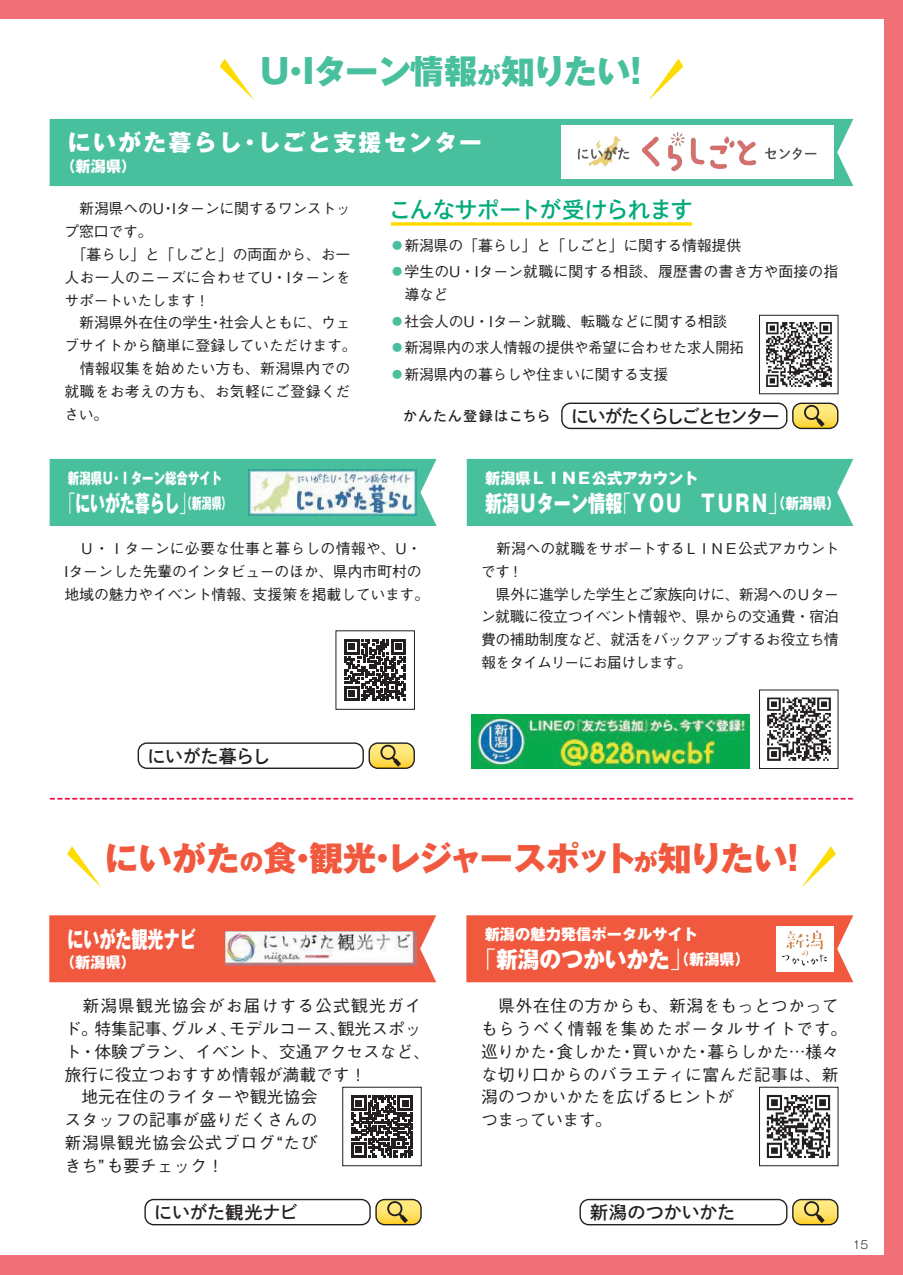
<style>
.page{position:relative;width:903px;height:1275px;background:#f17077}
.page>*{position:absolute;margin:0;border:0;box-sizing:border-box;transform-origin:0 0}
.t1{font:800 33.6px "Gothic MB101 Pr 6 N";letter-spacing:-.035em;color:#f0593e}
.t2{font:800 33.43px "Gothic MB101 Pr 6 N";letter-spacing:-.035em;color:#48bf9d}
.t3{font:800 22.93px "Gothic MB101 Pr 6 N";color:#fff;scale:.75 1}
.t4{font:800 22.93px "Gothic MB101 Pr 6 N";letter-spacing:.1em;color:#fff}
.t5{font:800 22.93px "Gothic MB101 Pr 6 N";color:#fff;scale:.95 1}
.t6{font:800 22.93px "Gothic MB101 Pr 6 N";color:#fff;scale:.65 1}
.t7{font:800 22.93px "Gothic MB101 Pr 6 N";color:#fff;scale:.7 1}
.t8{font:22.4px "Shuei Go Kin Std B";letter-spacing:-.03em;color:#00aa7a}
.t9{font:18.03px "Shuei Go Kin Std B";letter-spacing:-.12em;color:#231f20}
.t10{font:18.03px "Shuei Go Kin Std B";color:#231f20}
.t11{font:18.03px "Shuei Go Kin Std B";letter-spacing:.01em;color:#231f20}
.t12{font:18.03px "Shuei Go Kin Std B";letter-spacing:-.03em;color:#231f20}
.t13{font:500 16.8px/22.9px "Gothic BBB Pr 6 N";letter-spacing:.005em;color:#231f20}
.t14{font:800 15.22px "Gothic MB101 Pr 6 N";color:#fff}
.t15{font:800 15.22px "Gothic MB101 Pr 6 N";color:#fff;scale:.75 1}
.t16{font:500 14.88px/22.9px "Gothic BBB Pr 6 N";letter-spacing:-.015em;color:#231f20}
.t17{font:500 14.88px/22.9px "Gothic BBB Pr 6 N";letter-spacing:-.04em;color:#231f20}
.t18{font:500 14.88px/26.6px "Gothic BBB Pr 6 N";letter-spacing:.005em;color:#231f20}
.t19{font:300 11.2px "Gothic MB101 Pr 6 N";color:#231f20}
.s1{font-size:23.45px}
.s2{color:#48bf9d}
.s3{font-size:13.65px}
.s4{font-weight:300}
.s5{font-size:15.22px}
</style>
<div class="page">
<div style="left:0;top:20px;width:883px;height:1235px;background:#fff"></div>
<div style="left:50px;top:119px;width:803px;height:67px;background:#48bf9d"></div>
<img style="left:561px;top:125px;width:272px;height:54px">
<svg style="left:220px;top:59px;width:34px;height:41px"></svg>
<svg style="left:649px;top:59px;width:34px;height:41px"></svg>
<div style="left:50px;top:459px;width:387px;height:67px;background:#48bf9d"></div>
<img style="left:249px;top:470px;width:168px;height:45px">
<div style="left:467px;top:459px;width:386px;height:67px;background:#48bf9d"></div>
<div style="left:138px;top:742px;width:226px;height:27px;border:1px solid #231f20;border-radius:9px"></div>
<div style="left:368px;top:742px;width:47px;height:27px;border:1px solid #231f20;border-radius:9px"></div>
<svg style="left:369px;top:742px;width:45px;height:26px"></svg>
<svg style="left:344px;top:639px;width:62px;height:62px"></svg>
<div style="left:335px;top:630px;width:80px;height:80px;border:1px solid #231f20"></div>
<img style="left:767px;top:697px;width:64px;height:64px">
<div style="left:759px;top:689px;width:79px;height:80px;border:1px solid #231f20"></div>
<svg style="left:51px;top:798px;width:801px;height:2px"></svg>
<svg style="left:67px;top:846px;width:35px;height:42px"></svg>
<svg style="left:801px;top:846px;width:35px;height:42px"></svg>
<div style="left:49px;top:915px;width:387px;height:67px;background:#f0593e"></div>
<img style="left:225px;top:932px;width:191px;height:34px">
<div style="left:144px;top:1199px;width:227px;height:26px;border:1px solid #231f20;border-radius:9px"></div>
<div style="left:375px;top:1199px;width:47px;height:26px;border:1px solid #231f20;border-radius:9px"></div>
<svg style="left:376px;top:1199px;width:45px;height:26px"></svg>
<div style="left:579px;top:1199px;width:208px;height:26px;border:1px solid #231f20;border-radius:9px"></div>
<div style="left:792px;top:1199px;width:46px;height:26px;border:1px solid #231f20;border-radius:9px"></div>
<svg style="left:793px;top:1199px;width:45px;height:26px"></svg>
<div style="left:466px;top:915px;width:387px;height:67px;background:#f0593e"></div>
<div style="left:776px;top:926px;width:57px;height:46px;background:#fff"></div>
<img style="left:782px;top:930px;width:45px;height:36px">
<svg style="left:351px;top:1096px;width:62px;height:61px"></svg>
<div style="left:342px;top:1087px;width:80px;height:79px;border:1px solid #231f20"></div>
<img style="left:766px;top:1094px;width:65px;height:65px">
<div style="left:759px;top:1087px;width:79px;height:79px;border:1px solid #231f20"></div>
<div style="left:561px;top:403px;width:226px;height:26px;border:1px solid #231f20;border-radius:9px"></div>
<div style="left:792px;top:403px;width:46px;height:26px;border:1px solid #231f20;border-radius:9px"></div>
<svg style="left:793px;top:403px;width:45px;height:25px"></svg>
<img style="left:766px;top:322px;width:66px;height:65px">
<div style="left:759px;top:315px;width:79px;height:79px;border:1px solid #231f20"></div>
<img style="left:472px;top:714px;width:277px;height:55px">
<svg style="left:391px;top:222px;width:301px;height:4px"></svg>
<h2 class="t2" style="left:258px;top:43px;width:396px">Ｕ・Ｉターン情報<span class="s1">が</span>知りたい！</h2>
<h3 class="t4" style="left:68px;top:123px;width:416px">にいがた暮らし・しごと支援センター</h3>
<p class="t14" style="left:60px;top:153px;width:78px">（新潟県）</p>
<p class="t16" style="left:64px;top:196px;width:294px">　新潟県へのU・Iターンに関するワンストップ窓口です。<br>　「暮らし」と「しごと」の両面から、お一人お一人のニーズに合わせてU・Iターンをサポートいたします！<br>　新潟県外在住の学生・社会人ともに、ウェブサイトから簡単に登録していただけます。　情報収集を始めたい方も、新潟県内での就職をお考えの方も、お気軽にご登録ください。</p>
<h3 class="t8" style="left:389px;top:194px;width:305px">こんなサポートが受けられます</h3>
<p class="t18" style="left:390px;top:231px;width:450px"><span class="s2">⃝</span>新潟県の「暮らし」と「しごと」に関する情報提供<br><span class="s2">⃝</span>学生のU・Iターン就職に関する相談、履歴書の書き方や面接の指</p>
<p class="t16" style="left:390px;top:280px;width:355px;line-height:26.6px;text-indent:15px">導など<br><span class="s2">⃝</span>社会人のU・Iターン就職、転職などに関する相談<span class="s2">⃝</span>新潟県内の求人情報の提供や希望に合わせた求人開拓<span class="s2">⃝</span>新潟県内の暮らしや住まいに関する支援</p>
<p class="t9" style="left:403px;top:403px;width:378px"><span class="s3">かんたん登録はこちら</span> にいがたくらしごとセンター</p>
<p class="t15" style="left:68px;top:465px;width:207px">新潟県Ｕ・Ｉターン総合サイト</p>
<h3 class="t6" style="left:60px;top:484px;width:265px"><span class="s4">「</span>にいがた暮らし<span class="s4">」</span><span class="s5">（新潟県）</span></h3>
<p class="t14" style="left:485px;top:465px;width:215px">新潟県ＬＩＮＥ公式アカウント</p>
<h3 class="t3" style="left:485px;top:484px;width:475px">新潟Ｕターン情報<span class="s4">「</span>ＹＯＵ　ＴＵＲＮ<span class="s4">」</span><span class="s5">（新潟県）</span></h3>
<p class="t16" style="left:64px;top:536px;width:366px">　Ｕ・Ｉターンに必要な仕事と暮らしの情報や、U・<br>Iターンした先輩のインタビューのほか、県内市町村の地域の魅力やイベント情報、支援策を掲載しています。</p>
<p class="t17" style="left:481px;top:536px;width:360px">　新潟への就職をサポートするＬＩＮＥ公式アカウントです！<br>　県外に進学した学生とご家族向けに、新潟へのＵターン就職に役立つイベント情報や、県からの交通費・宿泊費の補助制度など、就活をバックアップするお役立ち情報をタイムリーにお届けします。</p>
<p class="t12" style="left:148px;top:743px;width:124px">にいがた暮らし</p>
<h1 class="t1" style="left:105px;top:830px;width:706px">にいがた<span class="s1">の</span>食・観光・レジャースポット<span class="s1">が</span>知りたい！</h1>
<h3 class="t7" style="left:68px;top:920px;width:185px">にいがた観光ナビ</h3>
<p class="t14" style="left:60px;top:950px;width:78px">（新潟県）</p>
<p class="t13" style="left:64px;top:993px;width:367px">　新潟県観光協会がお届けする公式観光ガイド。特集記事、グルメ、モデルコース、観光スポット・体験プラン、イベント、交通アクセスなど、旅行に役立つおすすめ情報が満載です！<br>　地元在住のライターや観光協会<br>スタッフの記事が盛りだくさんの<br>新潟県観光協会公式ブログ“たび<br>きち”も要チェック！</p>
<p class="t10" style="left:155px;top:1200px;width:144px">にいがた観光ナビ</p>
<p class="t14" style="left:485px;top:921px;width:215px">新潟の魅力発信ポータルサイト</p>
<h3 class="t5" style="left:473px;top:940px;width:293px"><span class="s4">「</span>新潟のつかいかた<span class="s4">」</span><span class="s5">（新潟県）</span></h3>
<p class="t13" style="left:481px;top:993px;width:368px">　県外在住の方からも、新潟をもっとつかってもらうべく情報を集めたポータルサイトです。巡りかた・食しかた・買いかた・暮らしかた…様々な切り口からのバラエティに富んだ記事は、新潟のつかいかたを広げるヒントが<br>つまっています。</p>
<p class="t11" style="left:590px;top:1200px;width:147px">新潟のつかいかた</p>
<p class="t19" style="left:853px;top:1235px;width:17px">15</p>
</div>
